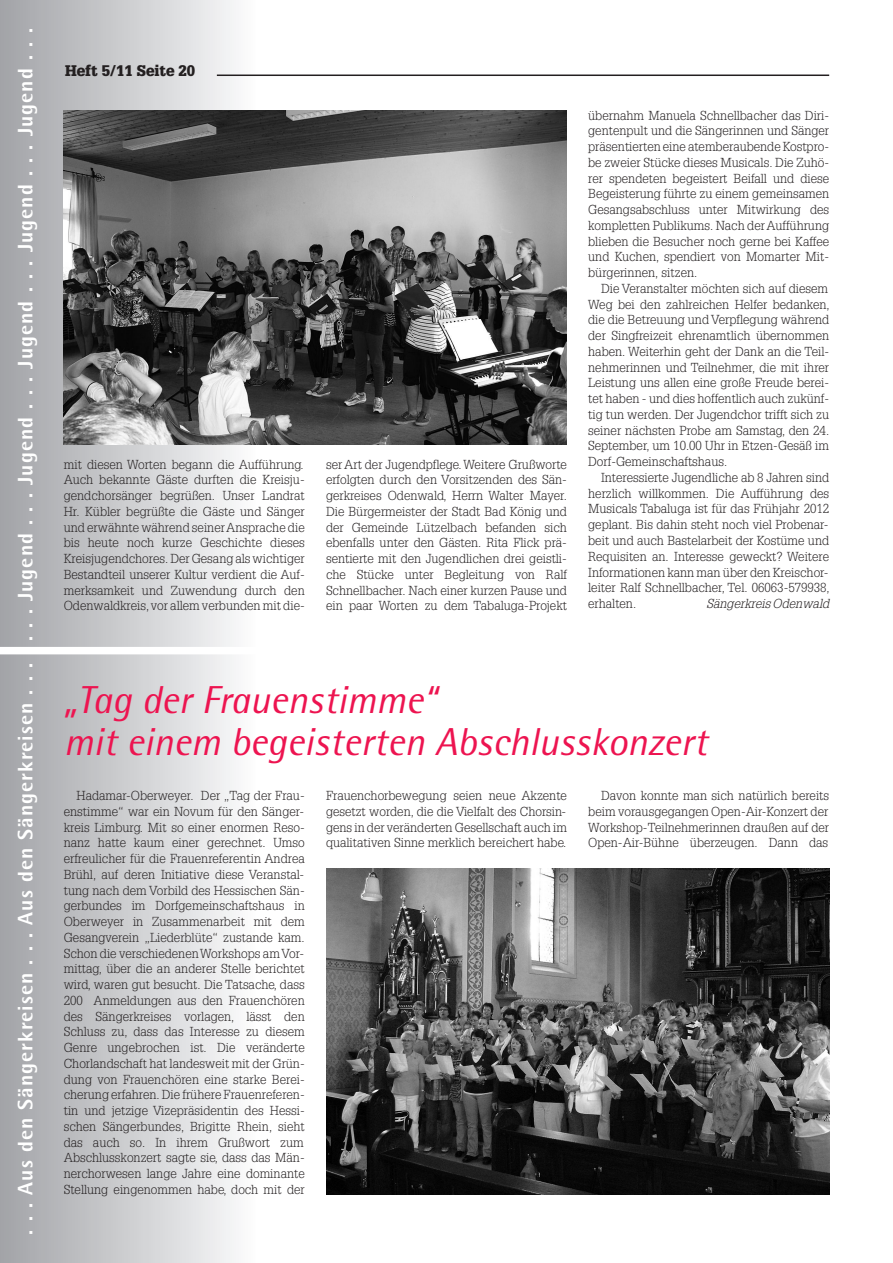
<style>
.page{position:relative;width:893px;height:1263px;background:#fff}
.page>*{position:absolute;margin:0;border:0;box-sizing:border-box;transform-origin:0 0}
.t1{font:italic 39px/42px "Rotis Semi Sans";color:#ed1450}
.t2{font:800 21px "Rotis Semi Sans";letter-spacing:.05em;color:#fff}
.t3{font:900 15px "Glypha";color:#231f20}
.t4{font:300 12.75px/15.8px "Glypha";color:#231f20;text-align:justify}
.t5{font:italic 300 12.75px "Glypha";letter-spacing:.005em;color:#231f20}
</style>
<div class="page">
<div style="left:0;top:0;width:255px;height:1263px;background:linear-gradient(to right,#a1a3a7,#fafafb)"></div>
<hr style="left:217px;top:75px;width:612px;height:1px;background:#231f20">
<img style="left:64px;top:111px;width:503px;height:333px">
<img style="left:326px;top:868px;width:503px;height:327px">
<div style="left:0;top:647px;width:893px;height:7px;background:#fff"></div>
<h2 class="t2" style="left:18px;top:1235px;width:1208px;rotate:-90deg">. . . Aus den Sängerkreisen . . . Aus den Sängerkreisen . . . . . . . Jugend . . . Jugend . . . Jugend . . . Jugend . . . Jugend . . .</h2>
<p class="t3" style="left:65px;top:65px;width:131px">Heft 5/11 Seite 20</p>
<p class="t4" style="left:64px;top:457px;width:242px">mit diesen Worten begann die Aufführung.<br>Auch bekannte Gäste durften die Kreisju&shy;gendchorsänger begrüßen. Unser Landrat Hr. Kübler begrüßte die Gäste und Sänger und erwähnte während seinerAnsprache die bis heute noch kurze Geschichte dieses Kreisjugendchores. Der Gesang als wichtiger Bestandteil unserer Kultur verdient die Auf&shy;merksamkeit und Zuwendung durch den Odenwaldkreis,vor allem verbunden mit die-</p>
<p class="t4" style="left:326px;top:457px;width:242px">ser Art der Jugendpflege. Weitere Grußworte erfolgten durch den Vorsitzenden des Sän&shy;gerkreises Odenwald, Herrn Walter Mayer.<br>Die Bürgermeister der Stadt Bad König und der Gemeinde Lützelbach befanden sich ebenfalls unter den Gästen. Rita Flick prä&shy;sentierte mit den Jugendlichen drei geistli&shy;che Stücke unter Begleitung von Ralf Schnellbacher. Nach einer kurzen Pause und ein paar Worten zu dem Tabaluga-Projekt</p>
<p class="t4" style="left:588px;top:108px;width:242px">übernahm Manuela Schnellbacher das Diri&shy;gentenpult und die Sängerinnen und Sänger präsentierten eine atemberaubende Kostpro&shy;be zweier Stücke dieses Musicals. Die Zuhö&shy;rer spendeten begeistert Beifall und diese Begeisterung führte zu einem gemeinsamen Gesangsabschluss unter Mitwirkung des kompletten Publikums. Nach derAufführung blieben die Besucher noch gerne bei Kaffee und Kuchen, spendiert von Momarter Mit&shy;bürgerinnen, sitzen.</p>
<p class="t4" style="left:588px;top:282px;width:243px;text-align:left;text-indent:13px">Die Veranstalter möchten sich auf diesem Weg bei den zahlreichen Helfer bedanken, die die Betreuung und Verpflegung während der Singfreizeit ehrenamtlich übernommen haben. Weiterhin geht der Dank an die Teil&shy;nehmerinnen und Teilnehmer, die mit ihrer Leistung uns allen eine große Freude berei&shy;tet haben - und dies hoffentlich auch zukünf&shy;tig tun werden. Der Jugendchor trifft sich zu seiner nächsten Probe am Samstag, den 24.<br>September, um 10.00 Uhr in Etzen-Gesäß im Dorf-Gemeinschaftshaus.</p>
<p class="t4" style="left:588px;top:471px;width:243px;text-indent:13px">Interessierte Jugendliche ab 8 Jahren sind herzlich willkommen. Die Aufführung des Musicals Tabaluga ist für das Frühjahr 2012 geplant. Bis dahin steht noch viel Probenar&shy;beit und auch Bastelarbeit der Kostüme und Requisiten an. Interesse geweckt? Weitere Informationen kann man über den Kreischor&shy;leiter Ralf Schnellbacher, Tel. 06063-579938, erhalten.</p>
<p class="t5" style="left:706px;top:599px;width:124px">Sängerkreis Odenwald</p>
<h1 class="t1" style="left:64px;top:682px;width:645px">„Tag der Frauenstimme“<br>mit einem begeisterten Abschlusskonzert</h1>
<p class="t4" style="left:64px;top:789px;width:242px;text-indent:13px">Hadamar-Oberweyer. Der „Tag der Frau&shy;enstimme“ war ein Novum für den Sänger&shy;kreis Limburg. Mit so einer enormen Reso&shy;nanz hatte kaum einer gerechnet. Umso erfreulicher für die Frauenreferentin Andrea Brühl, auf deren Initiative diese Veranstal&shy;tung nach dem Vorbild des Hessischen Sän&shy;gerbundes im Dorfgemeinschaftshaus in Oberweyer in Zusammenarbeit mit dem Gesangverein „Liederblüte“ zustande kam.<br>Schon die verschiedenenWorkshops amVor&shy;mittag, über die an anderer Stelle berichtet wird, waren gut besucht. Die Tatsache, dass 200 Anmeldungen aus den Frauenchören des Sängerkreises vorlagen, lässt den Schluss zu, dass das Interesse zu diesem Genre ungebrochen ist. Die veränderte Chorlandschaft hat landesweit mit der Grün&shy;dung von Frauenchören eine starke Berei&shy;cherung erfahren. Die frühere Frauenreferen&shy;tin und jetzige Vizepräsidentin des Hessi&shy;schen Sängerbundes, Brigitte Rhein, sieht das auch so. In ihrem Grußwort zum Abschlusskonzert sagte sie, dass das Män&shy;nerchorwesen lange Jahre eine dominante Stellung eingenommen habe, doch mit der</p>
<p class="t4" style="left:326px;top:789px;width:242px">Frauenchorbewegung seien neue Akzente gesetzt worden, die die Vielfalt des Chorsin&shy;gens in der veränderten Gesellschaft auch im qualitativen Sinne merklich bereichert habe.</p>
<p class="t4" style="left:588px;top:789px;width:242px;text-indent:13px">Davon konnte man sich natürlich bereits beim vorausgegangen Open-Air-Konzert der Workshop-Teilnehmerinnen draußen auf der Open-Air-Bühne überzeugen. Dann das</p>
</div>
